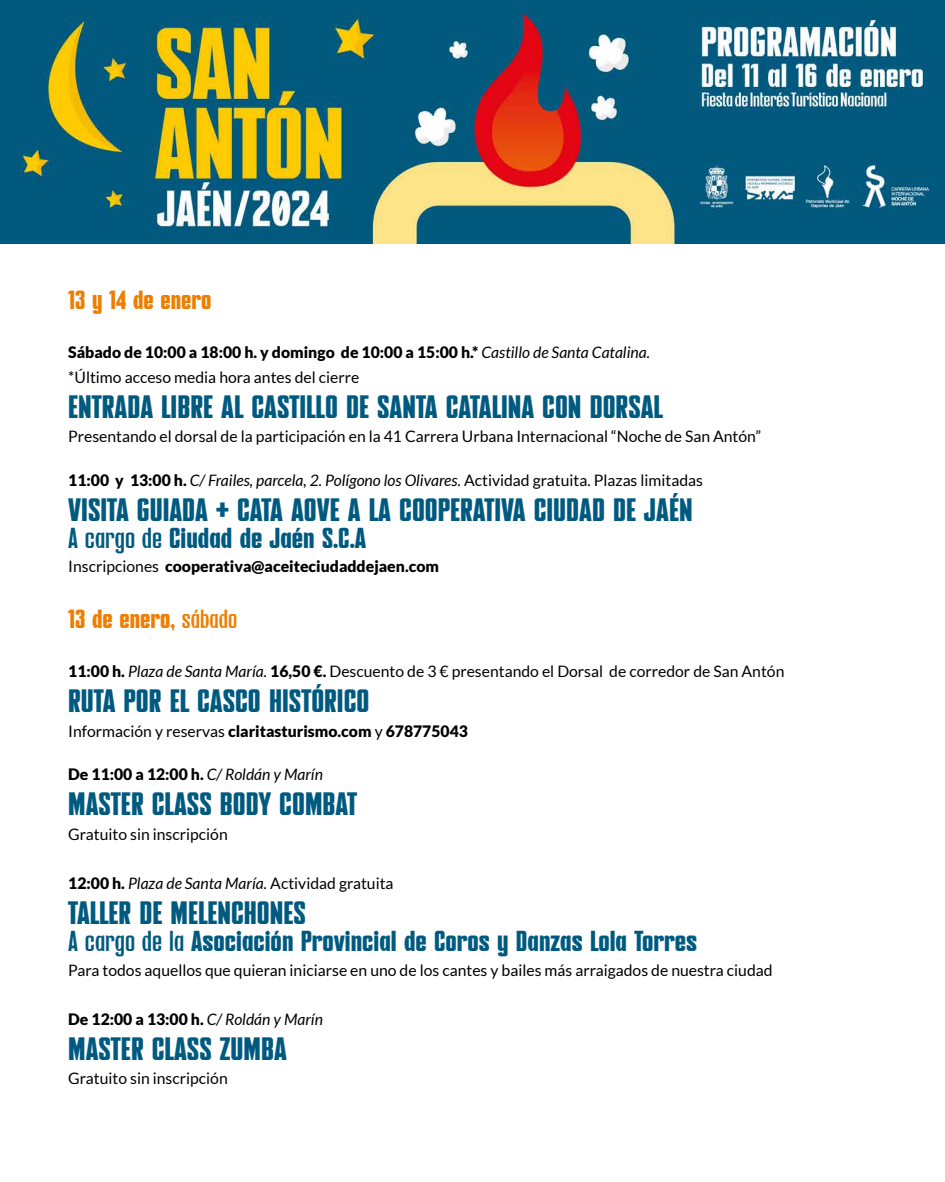
<style>
.page{position:relative;width:945px;height:1182px;background:#fff}
.page>*{position:absolute;margin:0;border:0;box-sizing:border-box;transform-origin:0 0}
.t1{font:700 32.38px "Nextrue Con";color:#005a7f}
.t2{font:700 28.88px "Nextrue Con";color:#005a7f}
.t3{font:700 26.25px "Nextrue Con";color:#ee7e00}
.t4{font:15.75px "Lato";color:#000}
.t5{font:900 15.75px/24.5px "Lato";color:#000}
.t6{font:italic 15.75px "Lato";color:#000}
.s1{font-weight:400;font-style:italic}
.s2{font-weight:400}
.s3{font-weight:900;font-style:normal}
.s4{font-style:normal}
.s5{font-weight:900}
.s6{font-style:italic}
</style>
<div class="page">
<img style="left:0;top:0;width:945px;height:244px">
<h3 class="t3" style="left:68px;top:286px;width:145px">13 y 14 de enero</h3>
<p class="t5" style="left:68px;top:340px;width:583px">Sábado de 10:00 a 18:00 h. y domingo de 10:00 a 15:00 h.* <span class="s1">Castillo de Santa Catalina. </span><span class="s2">*Último acceso media hora antes del cierre</span></p>
<h1 class="t1" style="left:68px;top:389px;width:596px">ENTRADA LIBRE AL CASTILLO DE SANTA CATALINA CON DORSAL</h1>
<p class="t4" style="left:68px;top:427px;width:694px">Presentando el dorsal de la participación en la 41 Carrera Urbana Internacional “Noche de San Antón”</p>
<p class="t6" style="left:68px;top:471px;width:636px"><span class="s3">11:00 y 13:00 h.</span> C/ Frailes, parcela, 2. Polígono los Olivares. <span class="s4">Actividad gratuita. Plazas limitadas</span></p>
<h1 class="t1" style="left:68px;top:492px;width:626px">VISITA GUIADA + CATA AOVE A LA COOPERATIVA CIUDAD DE JAÉN</h1>
<h2 class="t2" style="left:68px;top:523px;width:300px"><span class="s2">A cargo de</span> Ciudad de Jaén S.C.A</h2>
<p class="t5" style="left:68px;top:554px;width:372px"><span class="s2">Inscripciones</span> cooperativa@aceiteciudaddejaen.com</p>
<h3 class="t3" style="left:68px;top:605px;width:171px">13 de enero, <span class="s2">sábado</span></h3>
<p class="t4" style="left:68px;top:663px;width:718px"><span class="s5">11:00 h.</span> <span class="s6">Plaza de Santa María.</span> <span class="s5">16,50 €.</span> Descuento de 3 € presentando el Dorsal de corredor de San Antón</p>
<h1 class="t1" style="left:68px;top:684px;width:303px">RUTA POR EL CASCO HISTÓRICO</h1>
<p class="t5" style="left:68px;top:718px;width:401px"><span class="s2">Información y reservas</span> claritasturismo.com <span class="s2">y</span> 678775043</p>
<p class="t5" style="left:68px;top:762px;width:256px">De 11:00 a 12:00 h. <span class="s1">C/ Roldán y Marín</span></p>
<h1 class="t1" style="left:68px;top:787px;width:290px">MASTER CLASS BODY COMBAT</h1>
<p class="t4" style="left:68px;top:825px;width:161px">Gratuito sin inscripción</p>
<p class="t6" style="left:68px;top:874px;width:327px"><span class="s3">12:00 h.</span> Plaza de Santa María. <span class="s4">Actividad gratuita</span></p>
<h1 class="t1" style="left:68px;top:895px;width:239px">TALLER DE MELENCHONES</h1>
<h2 class="t2" style="left:68px;top:926px;width:630px"><span class="s2">A cargo de la</span> Asociación Provincial de Coros y Danzas Lola Torres</h2>
<p class="t4" style="left:68px;top:961px;width:706px">Para todos aquellos que quieran iniciarse en uno de los cantes y bailes más arraigados de nuestra ciudad</p>
<p class="t5" style="left:68px;top:1006px;width:256px">De 12:00 a 13:00 h. <span class="s1">C/ Roldán y Marín</span></p>
<h1 class="t1" style="left:68px;top:1031px;width:220px">MASTER CLASS ZUMBA</h1>
<p class="t4" style="left:68px;top:1069px;width:161px">Gratuito sin inscripción</p>
</div>
